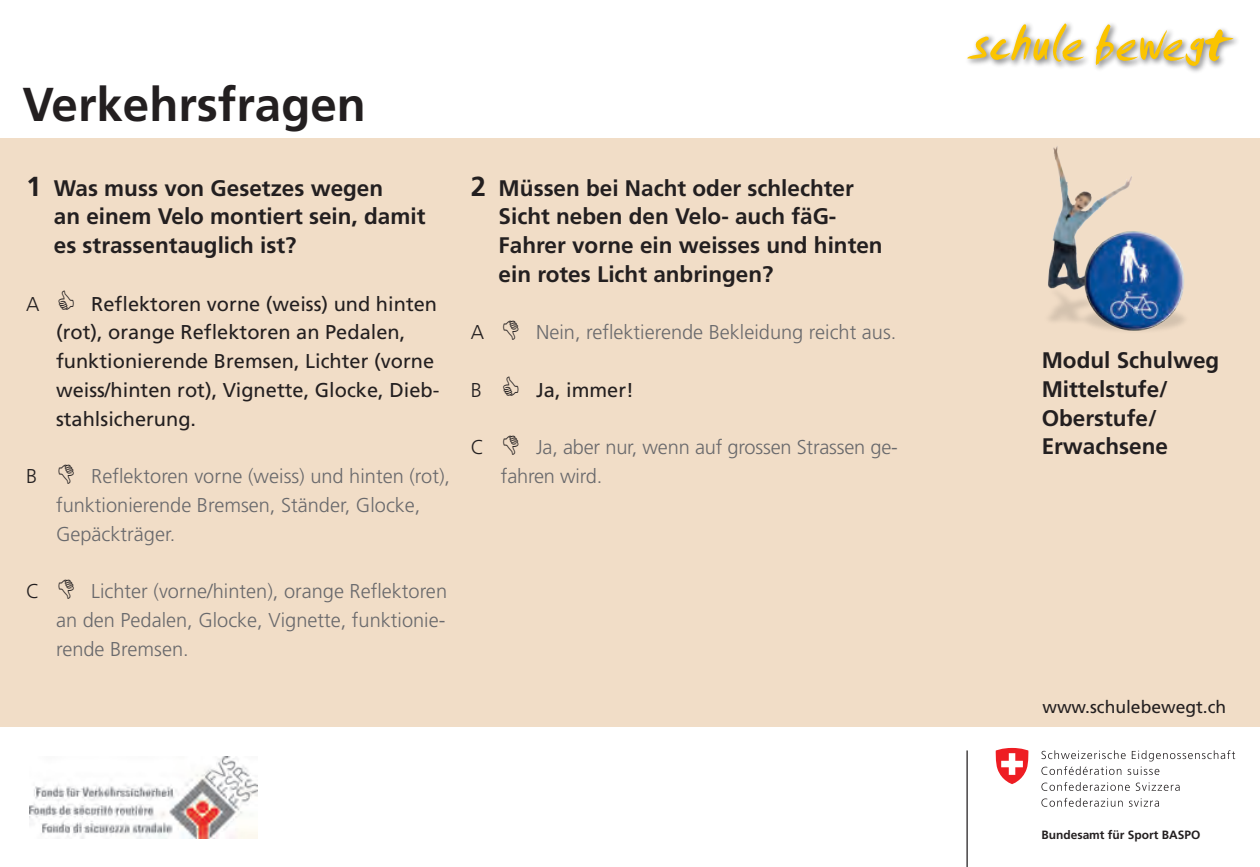
<style>
.page{position:relative;width:1260px;height:867px;background:#fff}
.page>*{position:absolute;margin:0;border:0;box-sizing:border-box;transform-origin:0 0}
.t1{font:700 47.5px "Frutiger LT";color:#231f20}
.t2{font:700 22.5px/28.8px "Frutiger LT";color:#231f20}
.t3{font:300 20px/28.8px "Frutiger LT";color:#69696c}
.t4{font:20px/28.8px "Frutiger LT";color:#231f20}
.t5{font:300 20px "Frutiger LT";color:#231f20}
.t6{font:17.5px "Frutiger LT";color:#231f20}
.t7{font:700 12px "Frutiger LT";color:#231f20}
.s1{font-size:27.5px}
</style>
<div class="page">
<div style="left:0;top:138px;width:1259px;height:589px;background:#f1ddc7"></div>
<img style="left:984px;top:62px;width:21px;height:5px">
<img style="left:1027px;top:62px;width:20px;height:5px">
<img style="left:1047px;top:23px;width:23px;height:43px">
<img style="left:1056px;top:39px;width:31px;height:29px">
<svg style="left:967px;top:24px;width:116px;height:38px"></svg>
<img style="left:1179px;top:66px;width:20px;height:6px">
<img style="left:1199px;top:37px;width:38px;height:34px">
<svg style="left:1095px;top:24px;width:138px;height:42px"></svg>
<hr style="left:966px;top:750px;width:1px;height:116px;background:#231f20">
<svg style="left:1041px;top:750px;width:193px;height:25px"></svg>
<svg style="left:1041px;top:782px;width:88px;height:8px"></svg>
<svg style="left:1135px;top:782px;width:44px;height:8px"></svg>
<svg style="left:1041px;top:797px;width:81px;height:9px"></svg>
<svg style="left:1129px;top:798px;width:29px;height:8px"></svg>
<svg style="left:995px;top:747px;width:33px;height:37px"></svg>
<img style="left:1048px;top:146px;width:137px;height:185px">
<img style="left:30px;top:756px;width:228px;height:82px">
<h1 class="t1" style="left:22px;top:76px;width:345px">Verkehrsfragen</h1>
<p class="t2" style="left:54px;top:173px;width:373px;text-indent:-28px"><span class="s1">1</span> Was muss von Gesetzes wegen<br>an einem Velo montiert sein, damit es strassentauglich ist?</p>
<p class="t5" style="left:26px;top:292px;width:15px">A</p>
<p class="t4" style="left:56px;top:289px;width:385px;text-indent:35px">Reflektoren vorne (weiss) und hinten (rot), orange Reflektoren an Pedalen, funktionierende Bremsen, Lichter (vorne weiss/hinten rot), Vignette, Glocke, Dieb&shy;stahlsicherung.</p>
<p class="t5" style="left:26px;top:465px;width:13px">B</p>
<p class="t3" style="left:56px;top:462px;width:395px;text-indent:35px">Reflektoren vorne (weiss) und hinten (rot), funktionierende Bremsen, Ständer, Glocke,<br>Gepäckträger.</p>
<p class="t5" style="left:26px;top:580px;width:15px">C</p>
<p class="t3" style="left:56px;top:577px;width:392px;text-align:justify;text-indent:35px">Lichter (vorne/hinten), orange Reflektoren an den Pedalen, Glocke, Vignette, funktionie&shy;rende Bremsen.</p>
<p class="t2" style="left:498px;top:173px;width:385px;text-indent:-28px"><span class="s1">2</span> Müssen bei Nacht oder schlechter<br>Sicht neben den Velo- auch fäG-<br>Fahrer vorne ein weisses und hinten ein rotes Licht anbringen?</p>
<p class="t5" style="left:471px;top:321px;width:15px">A</p>
<p class="t3" style="left:536px;top:318px;width:362px">Nein, reflektierende Bekleidung reicht aus.</p>
<p class="t5" style="left:471px;top:378px;width:13px">B</p>
<p class="t4" style="left:536px;top:375px;width:99px">Ja, immer!</p>
<p class="t5" style="left:471px;top:436px;width:15px">C</p>
<p class="t3" style="left:501px;top:433px;width:398px;text-indent:35px">Ja, aber nur, wenn auf grossen Strassen ge&shy;fahren wird.</p>
<p class="t2" style="left:1041px;top:346px;width:179px">Modul Schulweg<br>Mittelstufe/<br>Oberstufe/<br>Erwachsene</p>
<p class="t6" style="left:1042px;top:696px;width:185px">www.schulebewegt.ch</p>
<p class="t7" style="left:1041px;top:827px;width:160px">Bundesamt für Sport BASPO</p>
</div>
